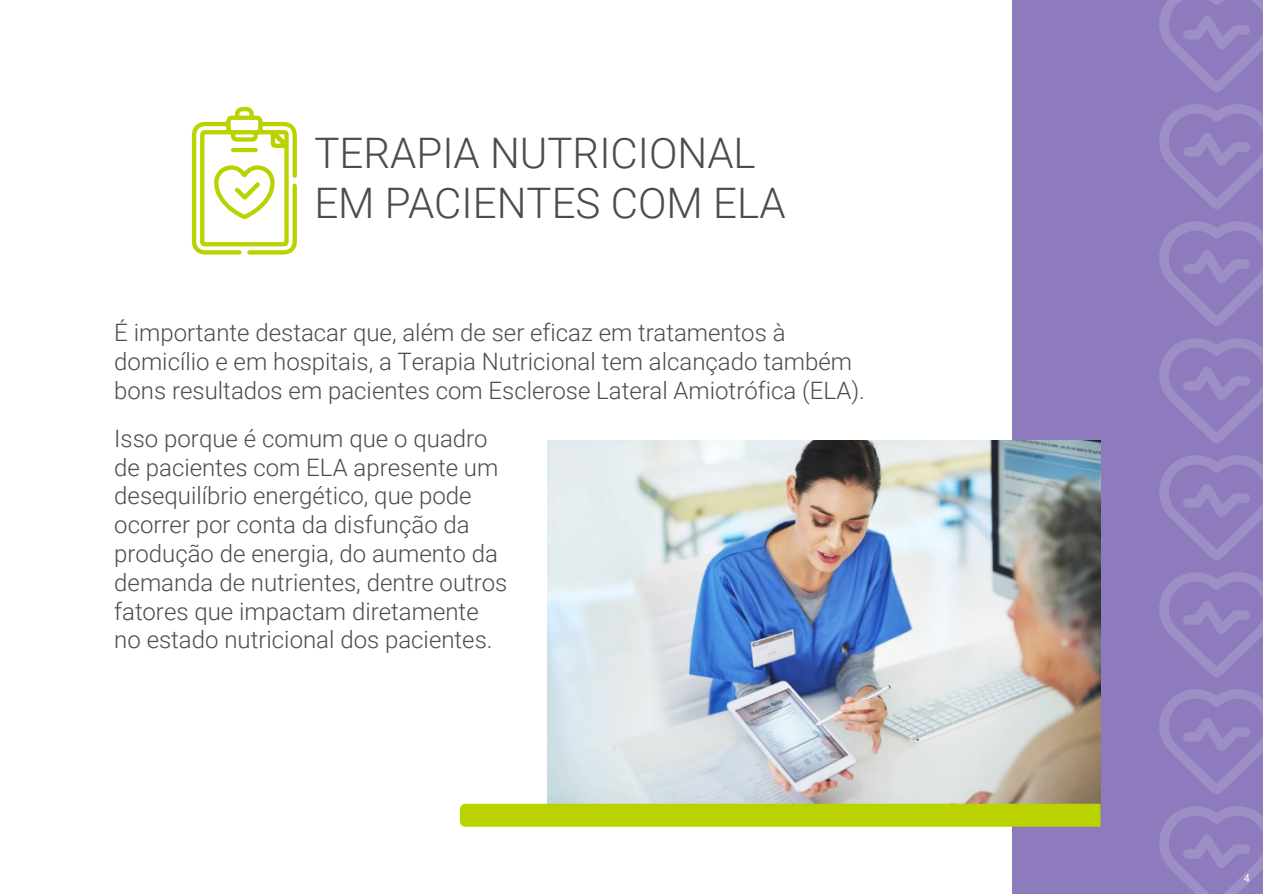
<style>
.page{position:relative;width:1263px;height:894px;background:#fff}
.page>*{position:absolute;margin:0;border:0;box-sizing:border-box;transform-origin:0 0}
.t1{font:300 42px/50.6px "Roboto";color:#4c4c4c}
.t2{font:300 24px/28.8px "Roboto";color:#4c4c4c}
.t3{font:10.8px "Roboto";color:#fff}
</style>
<div class="page">
<div style="left:1013px;top:0;width:250px;height:894px;background:#8d7bbd"></div>
<svg style="left:1159px;top:0;width:104px;height:894px"></svg>
<svg style="left:192px;top:107px;width:105px;height:148px"></svg>
<img style="left:547px;top:441px;width:554px;height:363px">
<div style="left:460px;top:804px;width:641px;height:23px;background:#bad200"></div>
<h1 class="t1" style="left:314px;top:126px;width:473px">TERAPIA NUTRICIONAL<br>EM PACIENTES COM ELA</h1>
<p class="t2" style="left:114px;top:317px;width:752px">É importante destacar que, além de ser eficaz em tratamentos à domicílio e em hospitais, a Terapia Nutricional tem alcançado também bons resultados em pacientes com Esclerose Lateral Amiotrófica (ELA).</p>
<p class="t2" style="left:114px;top:423px;width:395px">Isso porque é comum que o quadro de pacientes com ELA apresente um desequilíbrio energético, que pode ocorrer por conta da disfunção da produção de energia, do aumento da demanda de nutrientes, dentre outros fatores que impactam diretamente no estado nutricional dos pacientes.</p>
<p class="t3" style="left:1244px;top:871px;width:8px">4</p>
</div>
